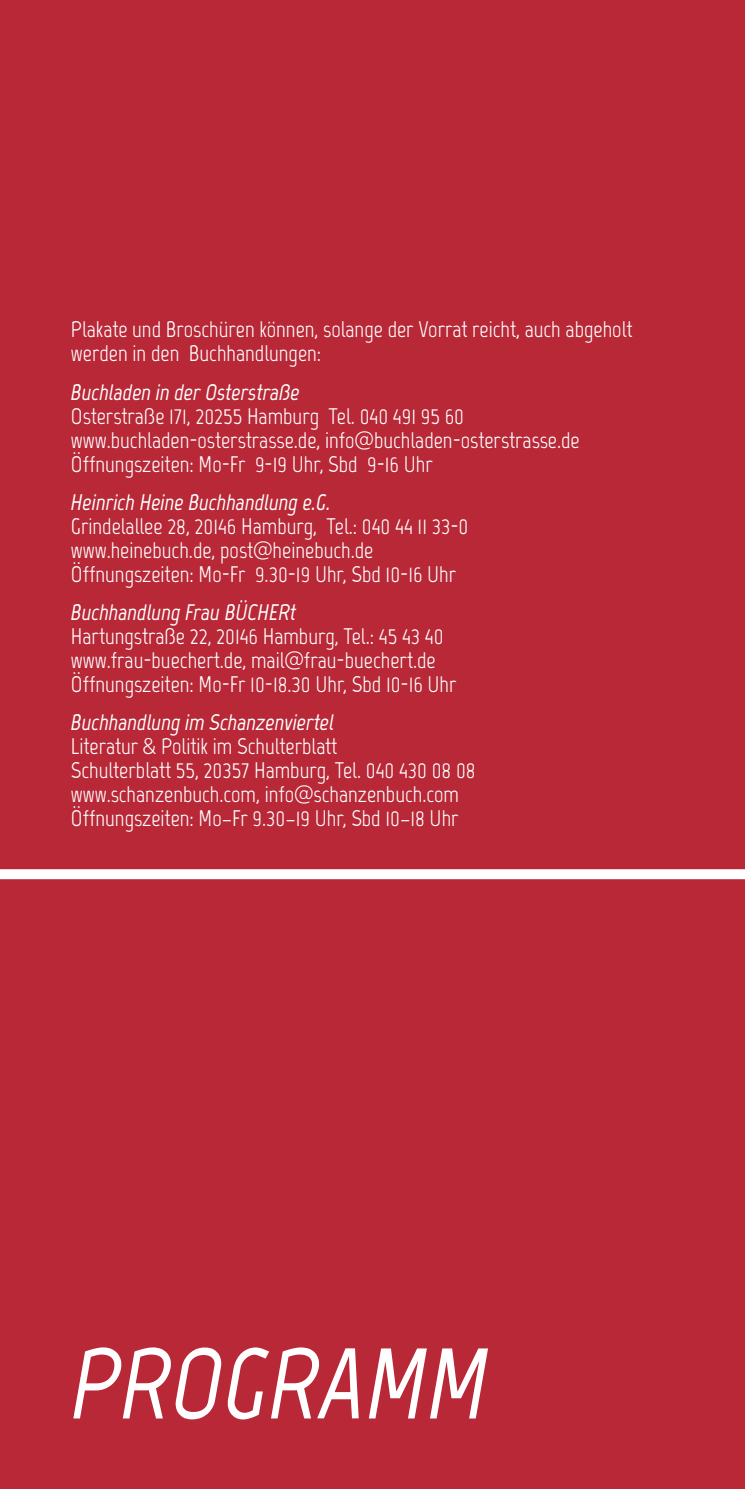
<style>
.page{position:relative;width:745px;height:1489px;background:#fff}
.page>*{position:absolute;margin:0;border:0;box-sizing:border-box;transform-origin:0 0}
.t1{font:italic 700 100px "Marvel";color:#fff}
.t2{font:22.5px/24px "Marvel";color:#fff}
.t3{font:italic 700 22.5px "Marvel";color:#fff}
</style>
<div class="page">
<div style="left:0;top:0;width:744px;height:1488px;background:#b82837"></div>
<div style="left:0;top:869px;width:744px;height:10px;background:#fff"></div>
<p class="t2" style="left:71px;top:317px;width:562px">Plakate und Broschüren können, solange der Vorrat reicht, auch abgeholt werden in den Buchhandlungen:</p>
<p class="t3" style="left:71px;top:378px;width:230px">Buchladen in der Osterstraße</p>
<p class="t2" style="left:71px;top:404px;width:510px">Osterstraße 171, 20255 Hamburg Tel. 040 491 95 60 www.buchladen-osterstrasse.de, info@buchladen-osterstrasse.de<br>Öffnungszeiten: Mo-Fr 9-19 Uhr, Sbd 9-16 Uhr</p>
<p class="t3" style="left:71px;top:488px;width:261px">Heinrich Heine Buchhandlung e.G.</p>
<p class="t2" style="left:71px;top:514px;width:398px">Grindelallee 28, 20146 Hamburg, Tel.: 040 44 11 33-0 www.heinebuch.de, post@heinebuch.de<br>Öffnungszeiten: Mo-Fr 9.30-19 Uhr, Sbd 10-16 Uhr</p>
<p class="t3" style="left:71px;top:599px;width:226px">Buchhandlung Frau BÜCHERt</p>
<p class="t2" style="left:71px;top:624px;width:387px">Hartungstraße 22, 20146 Hamburg, Tel.: 45 43 40 www.frau-buechert.de, mail@frau-buechert.de<br>Öffnungszeiten: Mo-Fr 10-18.30 Uhr, Sbd 10-16 Uhr</p>
<p class="t3" style="left:71px;top:709px;width:264px">Buchhandlung im Schanzenviertel</p>
<p class="t2" style="left:71px;top:734px;width:406px">Literatur &amp; Politik im Schulterblatt<br>Schulterblatt 55, 20357 Hamburg, Tel. 040 430 08 08 www.schanzenbuch.com, info@schanzenbuch.com Öffnungszeiten: Mo–Fr 9.30–19 Uhr, Sbd 10–18 Uhr</p>
<h1 class="t1" style="left:71px;top:1323px;width:419px">PROGRAMM</h1>
</div>
